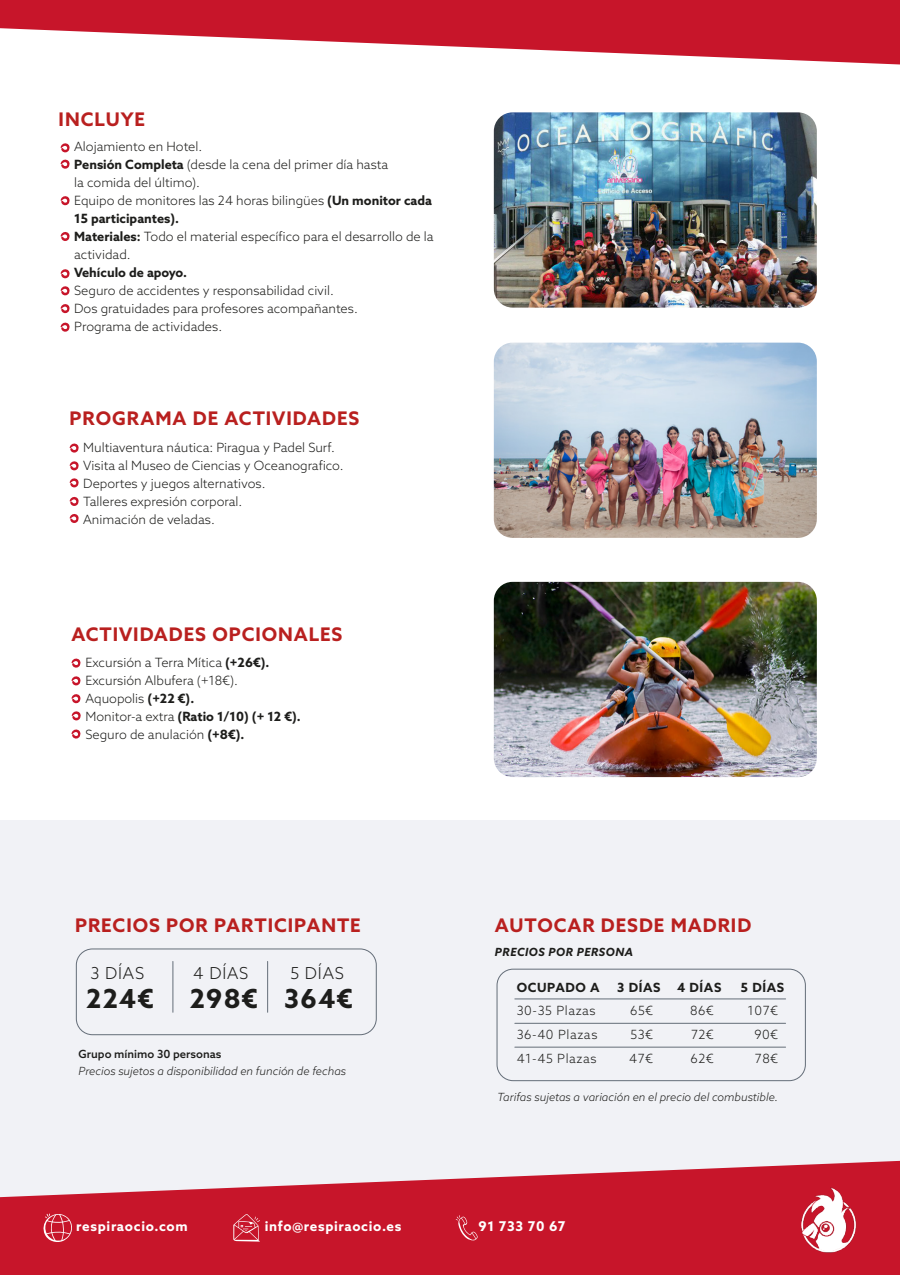
<style>
.page{position:relative;width:900px;height:1275px;background:#fff}
.page>*{position:absolute;margin:0;border:0;box-sizing:border-box;transform-origin:0 0}
.t1{font:700 26.25px "Azo Sans";letter-spacing:.05em;color:#1d1d1b}
.t2{font:700 18.75px "Azo Sans";letter-spacing:.05em;color:#b9201f}
.t3{font:300 16.5px "Azo Sans";letter-spacing:.05em;color:#1d1d1b}
.t4{font:700 13.5px "Azo Sans";letter-spacing:.05em;color:#fff}
.t5{font:300 12.75px/18px "Azo Sans";color:#1d1d1b}
.t6{font:700 12.75px "Azo Sans";color:#1d1d1b}
.t7{font:300 12.67px/23.9px "Azo Sans";letter-spacing:.05em;color:#1d1d1b}
.t8{font:700 12.67px "Azo Sans";letter-spacing:.05em;color:#1d1d1b}
.t9{font:italic 300 11.25px "Azo Sans";color:#1d1d1b}
.t10{font:500 11.25px "Azo Sans";color:#1d1d1b}
.t11{font:italic 700 11.25px "Azo Sans";letter-spacing:.05em;color:#1d1d1b}
.s1{font-weight:700}
</style>
<div class="page">
<div style="left:0;top:821px;width:900px;height:454px;background:#f0f1f6"></div>
<hr style="left:515px;top:999px;width:271px;height:1px;background:#646d78">
<hr style="left:515px;top:1023px;width:271px;height:1px;background:#646d78">
<hr style="left:515px;top:1047px;width:271px;height:1px;background:#646d78">
<img style="left:494px;top:112px;width:323px;height:196px">
<img style="left:494px;top:343px;width:323px;height:195px">
<img style="left:494px;top:582px;width:323px;height:195px">
<hr style="left:173px;top:961px;width:1px;height:51px;background:#646d78">
<hr style="left:267px;top:961px;width:1px;height:51px;background:#646d78">
<svg style="left:0;top:0;width:900px;height:64px;fill:#c7152a"></svg>
<svg style="left:61px;top:143px;width:9px;height:10px"></svg>
<svg style="left:61px;top:159px;width:9px;height:10px"></svg>
<svg style="left:61px;top:196px;width:9px;height:10px"></svg>
<svg style="left:61px;top:232px;width:9px;height:9px"></svg>
<svg style="left:61px;top:269px;width:9px;height:10px"></svg>
<svg style="left:61px;top:286px;width:9px;height:10px"></svg>
<svg style="left:61px;top:304px;width:9px;height:10px"></svg>
<svg style="left:61px;top:322px;width:9px;height:10px"></svg>
<svg style="left:70px;top:443px;width:9px;height:10px"></svg>
<svg style="left:70px;top:461px;width:9px;height:10px"></svg>
<svg style="left:70px;top:478px;width:9px;height:10px"></svg>
<svg style="left:70px;top:496px;width:9px;height:10px"></svg>
<svg style="left:70px;top:514px;width:9px;height:9px"></svg>
<svg style="left:72px;top:658px;width:9px;height:10px"></svg>
<svg style="left:72px;top:676px;width:9px;height:10px"></svg>
<svg style="left:72px;top:694px;width:9px;height:10px"></svg>
<svg style="left:72px;top:711px;width:9px;height:10px"></svg>
<svg style="left:71px;top:729px;width:10px;height:10px"></svg>
<div style="left:76px;top:949px;width:301px;height:86px;border:1px solid #646d78;border-radius:16px"></div>
<div style="left:497px;top:969px;width:309px;height:112px;border:1px solid #646d78;border-radius:16px"></div>
<svg style="left:0;top:1160px;width:900px;height:115px;fill:#c7152a"></svg>
<svg style="left:456px;top:1215px;width:22px;height:25px"></svg>
<svg style="left:42px;top:1214px;width:31px;height:28px"></svg>
<svg style="left:233px;top:1214px;width:27px;height:28px"></svg>
<img style="left:801px;top:1188px;width:61px;height:75px">
<h2 class="t2" style="left:59px;top:107px;width:88px">INCLUYE</h2>
<p class="t5" style="left:74px;top:138px;width:361px">Alojamiento en Hotel.<br><span class="s1">Pensión Completa</span> (desde la cena del primer día hasta<br>la comida del último).<br>Equipo de monitores las 24 horas bilingües <span class="s1">(Un monitor cada 15 participantes).<br>Materiales:</span> Todo el material específico para el desarrollo de la actividad.</p>
<p class="t6" style="left:74px;top:264px;width:114px">Vehículo de apoyo.</p>
<p class="t5" style="left:74px;top:282px;width:285px">Seguro de accidentes y responsabilidad civil.<br>Dos gratuidades para profesores acompañantes.<br>Programa de actividades.</p>
<h2 class="t2" style="left:70px;top:405px;width:291px">PROGRAMA DE ACTIVIDADES</h2>
<p class="t5" style="left:83px;top:438px;width:262px">Multiaventura náutica: Piragua y Padel Surf.<br>Visita al Museo de Ciencias y Oceanografico.<br>Deportes y juegos alternativos.<br>Talleres expresión corporal.<br>Animación de veladas.</p>
<h2 class="t2" style="left:71px;top:622px;width:273px">ACTIVIDADES OPCIONALES</h2>
<p class="t5" style="left:86px;top:653px;width:217px">Excursión a Terra Mítica <span class="s1">(+26€).<br></span>Excursión Albufera (+18€).<br>Aquopolis <span class="s1">(+22 €).<br></span>Monitor-a extra <span class="s1">(Ratio 1/10) (+ 12 €).<br></span>Seguro de anulación <span class="s1">(+8€).</span></p>
<h2 class="t2" style="left:75px;top:912px;width:287px">PRECIOS POR PARTICIPANTE</h2>
<p class="t3" style="left:91px;top:962px;width:55px">3 DÍAS</p>
<p class="t3" style="left:193px;top:962px;width:57px">4 DÍAS</p>
<p class="t3" style="left:290px;top:962px;width:55px">5 DÍAS</p>
<h1 class="t1" style="left:86px;top:981px;width:69px">224€</h1>
<h1 class="t1" style="left:190px;top:981px;width:165px">298€ 364€</h1>
<p class="t10" style="left:79px;top:1046px;width:144px">Grupo mínimo 30 personas</p>
<p class="t9" style="left:79px;top:1064px;width:269px">Precios sujetos a disponibilidad en función de fechas</p>
<h2 class="t2" style="left:495px;top:912px;width:258px">AUTOCAR DESDE MADRID</h2>
<p class="t11" style="left:495px;top:944px;width:140px">PRECIOS POR PERSONA</p>
<p class="t8" style="left:517px;top:979px;width:85px">OCUPADO A</p>
<p class="t7" style="left:517px;top:999px;width:82px">30-35 Plazas<br>36-40 Plazas<br>41-45 Plazas</p>
<p class="t8" style="left:617px;top:979px;width:45px">3 DÍAS</p>
<p class="t8" style="left:677px;top:979px;width:46px">4 DÍAS</p>
<p class="t8" style="left:741px;top:979px;width:45px">5 DÍAS</p>
<p class="t7" style="left:630px;top:999px;width:25px">65€</p>
<p class="t7" style="left:690px;top:998px;width:25px">86€</p>
<p class="t7" style="left:748px;top:999px;width:32px">107€</p>
<p class="t7" style="left:631px;top:1023px;width:24px">53€</p>
<p class="t7" style="left:691px;top:1022px;width:24px">72€</p>
<p class="t7" style="left:754px;top:1023px;width:25px">90€</p>
<p class="t7" style="left:629px;top:1046px;width:25px">47€</p>
<p class="t7" style="left:691px;top:1046px;width:25px">62€</p>
<p class="t7" style="left:755px;top:1046px;width:25px">78€</p>
<p class="t9" style="left:497px;top:1090px;width:283px">Tarifas sujetas a variación en el precio del combustible.</p>
<p class="t4" style="left:76px;top:1217px;width:113px">respiraocio.com</p>
<p class="t4" style="left:265px;top:1217px;width:138px">info@respiraocio.es</p>
<p class="t4" style="left:478px;top:1217px;width:89px">91 733 70 67</p>
</div>
